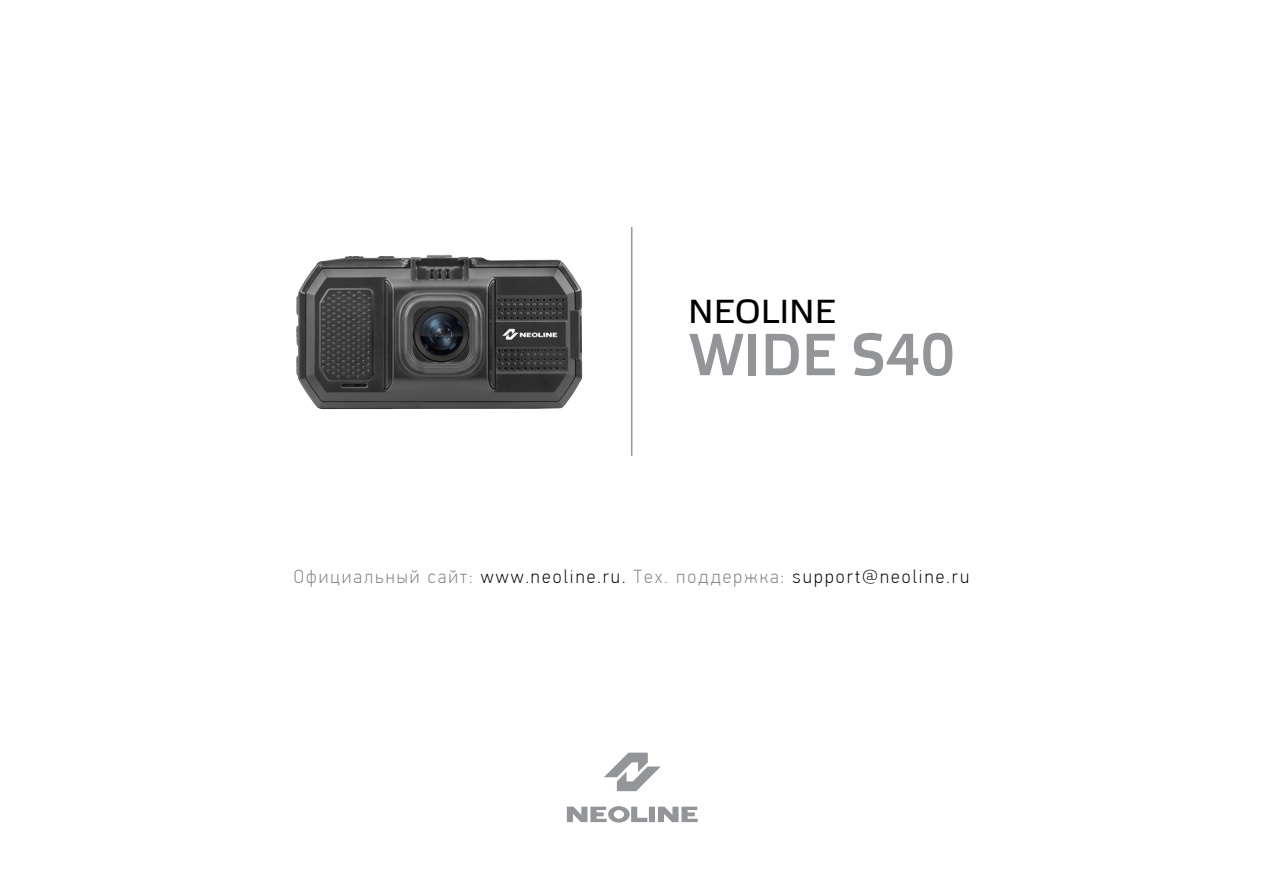
<style>
.page{position:relative;width:1263px;height:893px;background:#fff}
.page>*{position:absolute;margin:0;border:0;box-sizing:border-box;transform-origin:0 0}
.Стиль_абзаца_1{font:700 59.4px "Elektra Light Pro";color:#939598;scale:.94 1}
.Стиль_абзаца_1-2{font:33.3px "Elektra Text Pro";color:#010000}
.t1{font:100 18.9px "PF Din Text Cond Pro";letter-spacing:.1em;color:#000;scale:1.11 1}
.s1{color:#808080}
</style>
<div class="page">
<svg style="left:567px;top:806px;width:131px;height:17px"></svg>
<svg style="left:604px;top:753px;width:57px;height:38px"></svg>
<hr style="left:631px;top:227px;width:1px;height:229px;background:#939598">
<img style="left:296px;top:254px;width:287px;height:156px">
<p class="Стиль_абзаца_1-2" style="left:688px;top:293px;width:149px">NEOLINE</p>
<p class="Стиль_абзаца_1" style="left:689px;top:322px;width:284px">WIDE S40</p>
<p class="t1" style="left:294px;top:566px;width:610px"><span class="s1">Официальный сайт:</span> www.neoline.ru. <span class="s1">Тех. поддержка:</span> support@neoline.ru</p>
</div>
